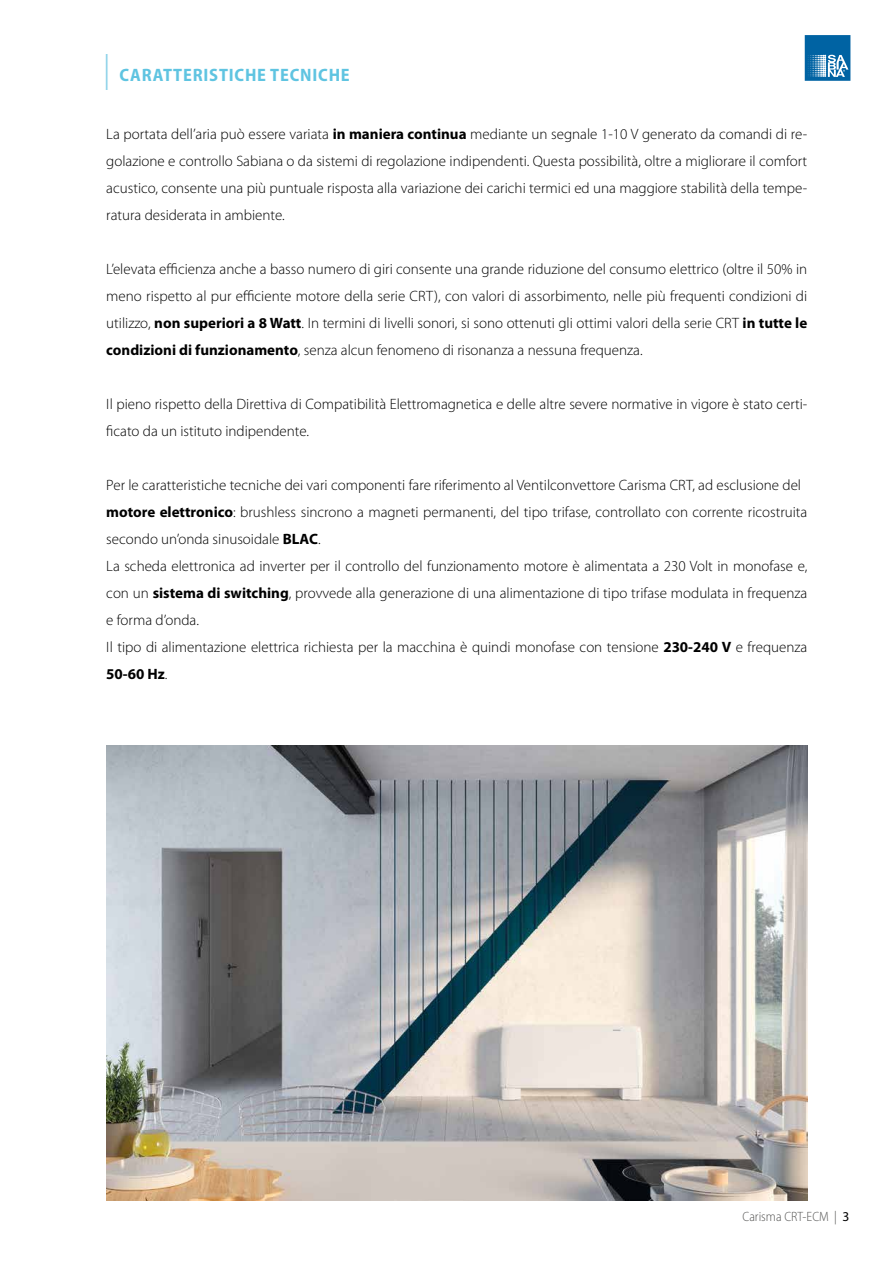
<style>
.page{position:relative;width:893px;height:1263px;background:#fff}
.page>*{position:absolute;margin:0;border:0;box-sizing:border-box;transform-origin:0 0}
.t1{font:700 semi-condensed 18px "Myriad Pro";letter-spacing:.045em;color:#5fc4e1}
.t2{font:300 15px/27px "Myriad Pro";color:#000;text-align:justify}
.t3{font:300 semi-condensed 13.5px "Myriad Pro";color:#575756}
.s1{font-weight:300;font-size:36px;color:#8bd1e8}
.s2{font-weight:700}
.s3{font-weight:400;font-stretch:normal;color:#000}
</style>
<div class="page">
<img style="left:106px;top:746px;width:702px;height:454px">
<svg style="left:805px;top:35px;width:45px;height:46px"></svg>
<p class="t1" style="left:103px;top:63px;width:248px"><span class="s1">|</span> CARATTERISTICHE TECNICHE</p>
<p class="t2" style="left:106px;top:120px;width:702px">La portata dell’aria può essere variata <span class="s2">in maniera continua</span> mediante un segnale 1-10 V generato da comandi di re&shy;golazione e controllo Sabiana o da sistemi di regolazione indipendenti. Questa possibilità, oltre a migliorare il comfort acustico, consente una più puntuale risposta alla variazione dei carichi termici ed una maggiore stabilità della tempe&shy;ratura desiderata in ambiente.</p>
<p class="t2" style="left:106px;top:255px;width:702px">L’elevata efficienza anche a basso numero di giri consente una grande riduzione del consumo elettrico (oltre il 50% in meno rispetto al pur efficiente motore della serie CRT), con valori di assorbimento, nelle più frequenti condizioni di utilizzo, <span class="s2">non superiori a 8 Watt</span>. In termini di livelli sonori, si sono ottenuti gli ottimi valori della serie CRT <span class="s2">in tutte le condizioni di funzionamento</span>, senza alcun fenomeno di risonanza a nessuna frequenza.</p>
<p class="t2" style="left:106px;top:390px;width:703px">Il pieno rispetto della Direttiva di Compatibilità Elettromagnetica e delle altre severe normative in vigore è stato certi&shy;ficato da un istituto indipendente.</p>
<p class="t2" style="left:106px;top:471px;width:703px;text-align:left">Per le caratteristiche tecniche dei vari componenti fare riferimento al Ventilconvettore Carisma CRT, ad esclusione del <span class="s2">motore elettronico</span>: brushless sincrono a magneti permanenti, del tipo trifase, controllato con corrente ricostruita secondo un’onda sinusoidale <span class="s2">BLAC</span>.<br>La scheda elettronica ad inverter per il controllo del funzionamento motore è alimentata a 230 Volt in monofase e, con un <span class="s2">sistema di switching</span>, provvede alla generazione di una alimentazione di tipo trifase modulata in frequenza e forma d’onda.<br>Il tipo di alimentazione elettrica richiesta per la macchina è quindi monofase con tensione <span class="s2">230-240 V</span> e frequenza <span class="s2">50-60 Hz</span>.</p>
<p class="t3" style="left:743px;top:1208px;width:108px">Carisma CRT-ECM | <span class="s3">3</span></p>
</div>
